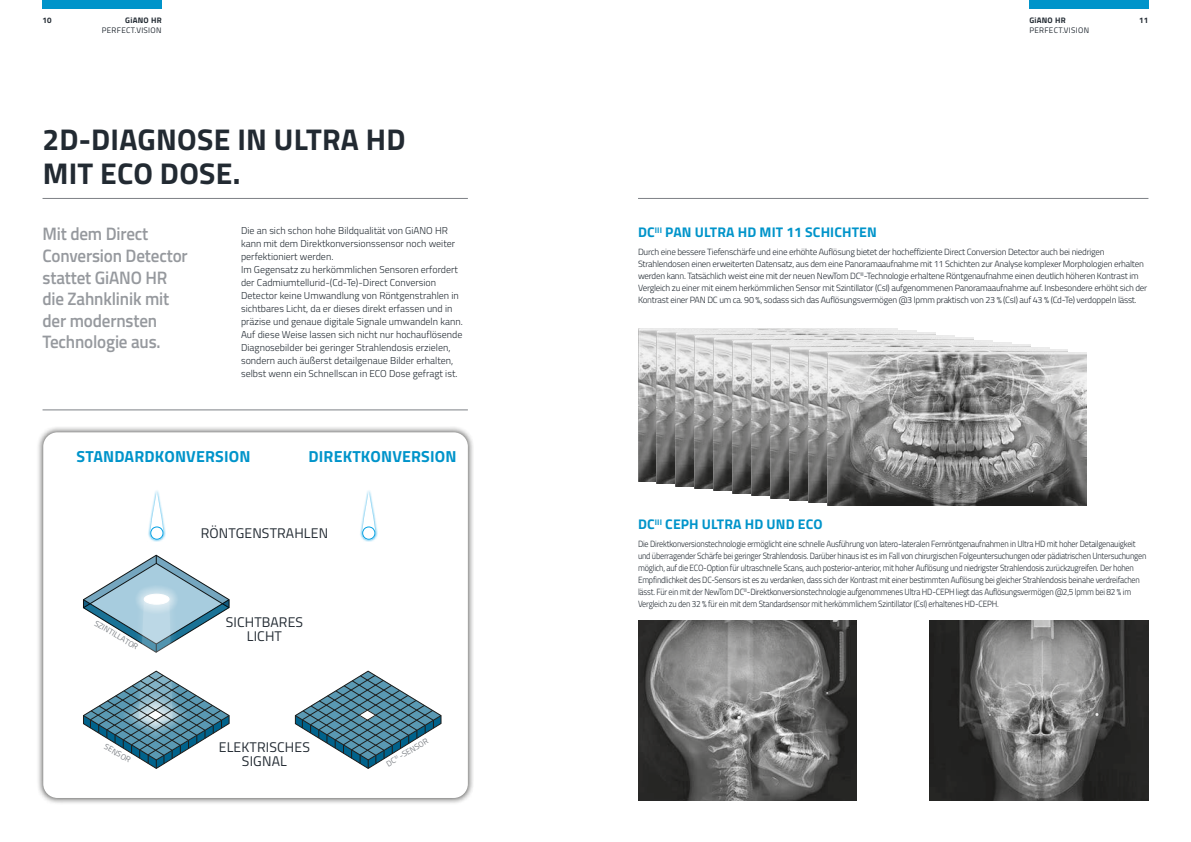
<style>
.page{position:relative;width:1191px;height:842px;background:#fff}
.page>*{position:absolute;margin:0;border:0;box-sizing:border-box;transform-origin:0 0}
.t1{font:700 30px/34px "Titillium";letter-spacing:.01em;color:#222a32}
.t2{font:600 18px/21.6px "Titillium";letter-spacing:-.01em;color:#96999e;scale:.95 1}
.t3{font:700 16px "Titillium";letter-spacing:.01em;color:#0094ca}
.t4{font:700 14px "Titillium";letter-spacing:.01em;color:#0094ca}
.t5{font:14px/14px "Titillium";letter-spacing:.01em;color:#222a32;text-align:center}
.t6{font:300 10px/13px "Titillium";color:#222a32}
.t7{font:300 9px/12px "Titillium";letter-spacing:-.025em;color:#222a32;scale:.91 1}
.t8{font:300 9px/12px "Titillium";letter-spacing:-.025em;color:#222a32}
.t9{font:8px "Titillium";color:#7d8186}
.t10{font:8px "Titillium";letter-spacing:.04em;color:#222a32}
.t11{font:700 8px "Titillium";letter-spacing:.03em;color:#222a32}
</style>
<div class="page">
<div style="left:1029px;top:0;width:119px;height:9px;background:#0094ca"></div>
<hr style="left:43px;top:198px;width:425px;height:1px;background:#7d8186">
<div style="left:43px;top:0;width:119px;height:9px;background:#0094ca"></div>
<div style="left:37px;top:426px;width:437px;height:378px;background:#1d1d1b;opacity:.75"></div>
<div style="left:43px;top:432px;width:425px;height:366px;background:#fff;border-radius:14px"></div>
<hr style="left:43px;top:410px;width:425px;height:1px;background:#7d8186">
<hr style="left:638px;top:198px;width:510px;height:1px;background:#7d8186">
<div style="left:148px;top:489px;width:18px;height:53px;background:#009fe3;opacity:.75"></div>
<svg style="left:150px;top:491px;width:14px;height:49px"></svg>
<svg style="left:83px;top:555px;width:147px;height:214px"></svg>
<div style="left:360px;top:489px;width:18px;height:53px;background:#009fe3;opacity:.75"></div>
<svg style="left:362px;top:491px;width:13px;height:49px"></svg>
<svg style="left:295px;top:671px;width:146px;height:98px"></svg>
<img style="left:638px;top:620px;width:218px;height:180px">
<img style="left:929px;top:620px;width:219px;height:180px">
<img style="left:638px;top:328px;width:259px;height:153px">
<img style="left:657px;top:330px;width:259px;height:154px">
<img style="left:676px;top:333px;width:259px;height:153px">
<img style="left:695px;top:335px;width:259px;height:153px">
<img style="left:714px;top:338px;width:259px;height:153px">
<img style="left:732px;top:340px;width:260px;height:153px">
<img style="left:751px;top:342px;width:260px;height:154px">
<img style="left:770px;top:345px;width:260px;height:153px">
<img style="left:789px;top:347px;width:260px;height:153px">
<img style="left:808px;top:350px;width:260px;height:153px">
<img style="left:827px;top:352px;width:259px;height:153px">
<p class="t11" style="left:43px;top:14px;width:11px">10</p>
<p class="t11" style="left:125px;top:14px;width:38px">GiANO HR</p>
<p class="t11" style="left:1139px;top:14px;width:11px">11</p>
<p class="t10" style="left:102px;top:24px;width:61px">PERFECT.VISION</p>
<p class="t11" style="left:1029px;top:14px;width:38px">GiANO HR</p>
<p class="t10" style="left:1029px;top:24px;width:61px">PERFECT.VISION</p>
<h1 class="t1" style="left:43px;top:121px;width:364px">2D-DIAGNOSE IN ULTRA HD<br>MIT ECO DOSE.</h1>
<h2 class="t2" style="left:43px;top:222px;width:154px">Mit dem Direct<br>Conversion Detector stattet GiANO HR die Zahnklinik mit der modernsten<br>Technologie aus.</h2>
<p class="t6" style="left:241px;top:224px;width:223px">Die an sich schon hohe Bildqualität von GiANO HR kann mit dem Direktkonversionssensor noch weiter perfektioniert werden.<br>Im Gegensatz zu herkömmlichen Sensoren erfordert der Cadmiumtellurid-(Cd-Te)-Direct Conversion Detector keine Umwandlung von Röntgenstrahlen in sichtbares Licht, da er dieses direkt erfassen und in präzise und genaue digitale Signale umwandeln kann.<br>Auf diese Weise lassen sich nicht nur hochauflösende Diagnosebilder bei geringer Strahlendosis erzielen, sondern auch äußerst detailgenaue Bilder erhalten, selbst wenn ein Schnellscan in ECO Dose gefragt ist.</p>
<h3 class="t4" style="left:638px;top:222px;width:240px">DC<sup>III</sup> PAN ULTRA HD MIT 11 SCHICHTEN</h3>
<p class="t8" style="left:638px;top:245px;width:510px">Durch eine bessere Tiefenschärfe und eine erhöhte Auflösung bietet der hocheffiziente Direct Conversion Detector auch bei niedrigen Strahlendosen einen erweiterten Datensatz, aus dem eine Panoramaaufnahme mit 11 Schichten zur Analyse komplexer Morphologien erhalten werden kann. Tatsächlich weist eine mit der neuen NewTom DC<sup>III</sup>-Technologie erhaltene Röntgenaufnahme einen deutlich höheren Kontrast im Vergleich zu einer mit einem herkömmlichen Sensor mit Szintillator (CsI) aufgenommenen Panoramaaufnahme auf. Insbesondere erhöht sich der Kontrast einer PAN DC um ca. 90 %, sodass sich das Auflösungsvermögen @3 lpmm praktisch von 23 % (CsI) auf 43 % (Cd-Te) verdoppeln lässt.</p>
<h3 class="t3" style="left:77px;top:444px;width:175px">STANDARDKONVERSION</h3>
<h3 class="t3" style="left:308px;top:444px;width:150px">DIREKTKONVERSION</h3>
<h3 class="t5" style="left:201px;top:525px;width:129px">RÖNTGENSTRAHLEN</h3>
<p class="t9" style="left:98px;top:617px;width:51px;rotate:31deg">SZINTILLATOR</p>
<h3 class="t5" style="left:226px;top:614px;width:79px">SICHTBARES<br>LICHT</h3>
<p class="t9" style="left:108px;top:740px;width:31px;rotate:31deg">SENSOR</p>
<p class="t9" style="left:384px;top:759px;width:49px;rotate:-31deg">DC<sup>III</sup> -SENSOR</p>
<h3 class="t5" style="left:219px;top:739px;width:93px">ELEKTRISCHES<br>SIGNAL</h3>
<h3 class="t4" style="left:638px;top:514px;width:186px">DC<sup>III</sup> CEPH ULTRA HD UND ECO</h3>
<p class="t7" style="left:638px;top:537px;width:560px">Die Direktkonversionstechnologie ermöglicht eine schnelle Ausführung von latero-lateralen Fernröntgenaufnahmen in Ultra HD mit hoher Detailgenauigkeit und überragender Schärfe bei geringer Strahlendosis. Darüber hinaus ist es im Fall von chirurgischen Folgeuntersuchungen oder pädiatrischen Untersuchungen möglich, auf die ECO-Option für ultraschnelle Scans, auch posterior-anterior, mit hoher Auflösung und niedrigster Strahlendosis zurückzugreifen. Der hohen Empfindlichkeit des DC-Sensors ist es zu verdanken, dass sich der Kontrast mit einer bestimmten Auflösung bei gleicher Strahlendosis beinahe verdreifachen lässt. Für ein mit der NewTom DC<sup>III</sup>-Direktkonversionstechnologie aufgenommenes Ultra HD-CEPH liegt das Auflösungsvermögen @2,5 lpmm bei 82 % im Vergleich zu den 32 % für ein mit dem Standardsensor mit herkömmlichem Szintillator (CsI) erhaltenes HD-CEPH.</p>
</div>
